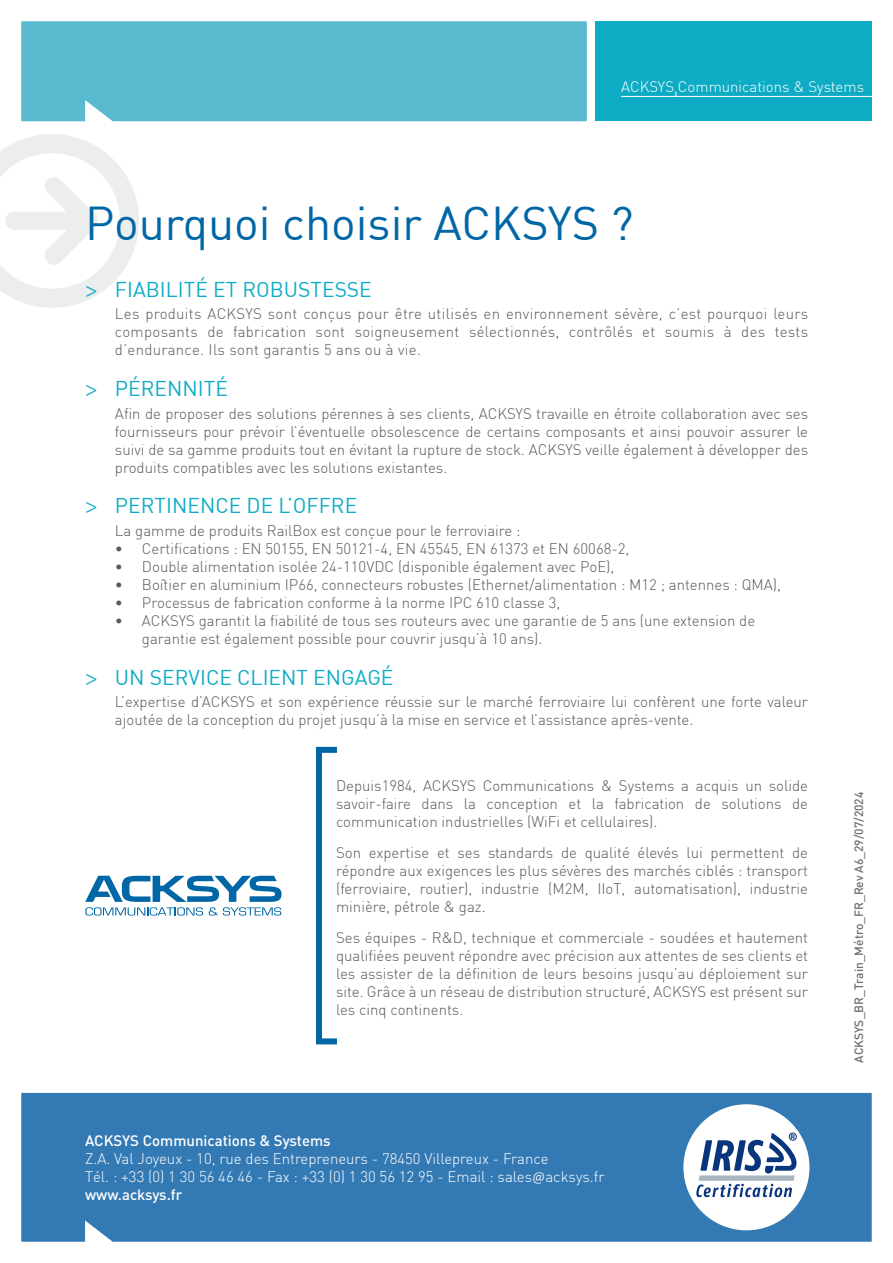
<style>
.page{position:relative;width:893px;height:1263px;background:#fff}
.page>*{position:absolute;margin:0;border:0;box-sizing:border-box;transform-origin:0 0}
.t1{font:46.5px "DIN";color:#0166a5}
.t2{font:21px "DIN";color:#0eacc4}
.t3{font:300 15px/18px "DIN";color:#57585a;text-align:justify}
.t4{font:300 15px/18px "DIN";color:#fff}
.t5{font:500 15px "DIN Pro";color:#fff}
.t6{font:500 12px "DIN Pro";color:#6d6e71}
.t7{font:700 6.6px "Gotham";color:#08357c}
.s1{font-family:"Myriad Pro"}
.s2{font-family:"Calibri"}
</style>
<div class="page">
<div style="left:595px;top:21px;width:277px;height:100px;background:#0eacc4"></div>
<div style="left:21px;top:21px;width:566px;height:100px;background:#59b9ce"></div>
<div style="left:21px;top:1093px;width:851px;height:149px;background:#3379b3"></div>
<hr style="left:621px;top:96px;width:251px;height:1px;background:#fff">
<svg style="left:85px;top:876px;width:197px;height:39px"></svg>
<svg style="left:0;top:134px;width:139px;height:174px"></svg>
<div style="left:316px;top:747px;width:24px;height:297px;border:6px solid #0166a5"></div>
<div style="left:683px;top:1104px;width:126px;height:126px;background:#fff;border-radius:50%"></div>
<svg style="left:696px;top:1133px;width:101px;height:64px"></svg>
<div style="left:789px;top:1133px;width:7px;height:7px;border:1px solid #08357c;border-radius:50%"></div>
<p class="t4" style="left:621px;top:79px;width:244px">ACKSYS Communications &amp; Systems</p>
<h1 class="t1" style="left:85px;top:194px;width:550px">Pourquoi choisir ACKSYS ?</h1>
<h2 class="t2" style="left:85px;top:276px;width:288px"><span class="s1">&gt;</span> FIABILITÉ ET ROBUSTESSE</h2>
<p class="t3" style="left:115px;top:305px;width:695px">Les produits ACKSYS sont conçus pour être utilisés en environnement sévère, c’est pourquoi leurs composants de fabrication sont soigneusement sélectionnés, contrôlés et soumis à des tests d’endurance. Ils sont garantis 5 ans ou à vie.</p>
<h2 class="t2" style="left:85px;top:376px;width:144px"><span class="s1">&gt;</span> PÉRENNITÉ</h2>
<p class="t3" style="left:115px;top:404px;width:695px">Afin de proposer des solutions pérennes à ses clients, ACKSYS travaille en étroite collaboration avec ses fournisseurs pour prévoir l’éventuelle obsolescence de certains composants et ainsi pouvoir assurer le suivi de sa gamme produits tout en évitant la rupture de stock. ACKSYS veille également à développer des produits compatibles avec les solutions existantes.</p>
<h2 class="t2" style="left:85px;top:493px;width:274px"><span class="s1">&gt;</span> PERTINENCE DE L’OFFRE</h2>
<p class="t3" style="left:115px;top:521px;width:407px">La gamme de produits RailBox est conçue pour le ferroviaire :</p>
<p class="t3" style="left:115px;top:541px;width:516px">• Certifications : EN 50155, EN 50121-4, EN 45545, EN 61373 et EN 60068-2,</p>
<p class="t3" style="left:115px;top:559px;width:501px">• Double alimentation isolée 24-110VDC (disponible également avec PoE),</p>
<p class="t3" style="left:115px;top:577px;width:667px">• Boîtier en aluminium IP66, connecteurs robustes (Ethernet/alimentation : M12 ; antennes : QMA),</p>
<p class="t3" style="left:115px;top:595px;width:447px">• Processus de fabrication conforme à la norme IPC 610 classe 3,</p>
<p class="t3" style="left:142px;top:613px;width:615px;text-indent:-27px">• ACKSYS garantit la fiabilité de tous ses routeurs avec une garantie de 5 ans (une extension de garantie est également possible pour couvrir jusqu’à 10 ans).</p>
<h2 class="t2" style="left:85px;top:664px;width:310px"><span class="s1">&gt;</span> UN SERVICE CLIENT ENGAGÉ</h2>
<p class="t3" style="left:115px;top:692px;width:695px">L’expertise d’ACKSYS et son expérience réussie sur le marché ferroviaire lui confèrent une forte valeur ajoutée de la conception du projet jusqu’à la mise en service et l’assistance après-vente.</p>
<p class="t3" style="left:336px;top:777px;width:473px">Depuis1984, ACKSYS Communications &amp; Systems a acquis un solide savoir-faire dans la conception et la fabrication de solutions de communication industrielles (WiFi et cellulaires).</p>
<p class="t3" style="left:336px;top:843px;width:473px">Son expertise et ses standards de qualité élevés lui permettent de répondre aux exigences les plus sévères des marchés ciblés : transport (ferroviaire, routier), industrie (M2M, IIoT, automatisation), industrie minière, pétrole &amp; gaz.</p>
<p class="t3" style="left:336px;top:928px;width:473px">Ses équipes - R&amp;D, technique et commerciale - soudées et hautement qualifiées peuvent répondre avec précision aux attentes de ses clients et les assister de la définition de leurs besoins jusqu’au déploiement sur site. Grâce à un réseau de distribution structuré, ACKSYS est présent sur les cinq continents.</p>
<p class="t5" style="left:85px;top:1134px;width:247px">ACKSYS Communications &amp; Systems</p>
<p class="t4" style="left:85px;top:1149px;width:521px">Z.A. Val Joyeux - 10, rue des Entrepreneurs - 78450 Villepreux - France<br>Tél. : +33 (0) 1 30 56 46 46 - Fax : +33 (0) 1 30 56 12 95 - Email : sales<span class="s2">@</span>acksys.fr</p>
<p class="t5" style="left:85px;top:1188px;width:99px">www.acksys.fr</p>
<p class="t7" style="left:790px;top:1133px;width:6px">R</p>
<p class="t6" style="left:854px;top:1063px;width:272px;rotate:-90deg">ACKSYS_BR_Train_Métro_FR_Rev A6_29/07/2024</p>
</div>
